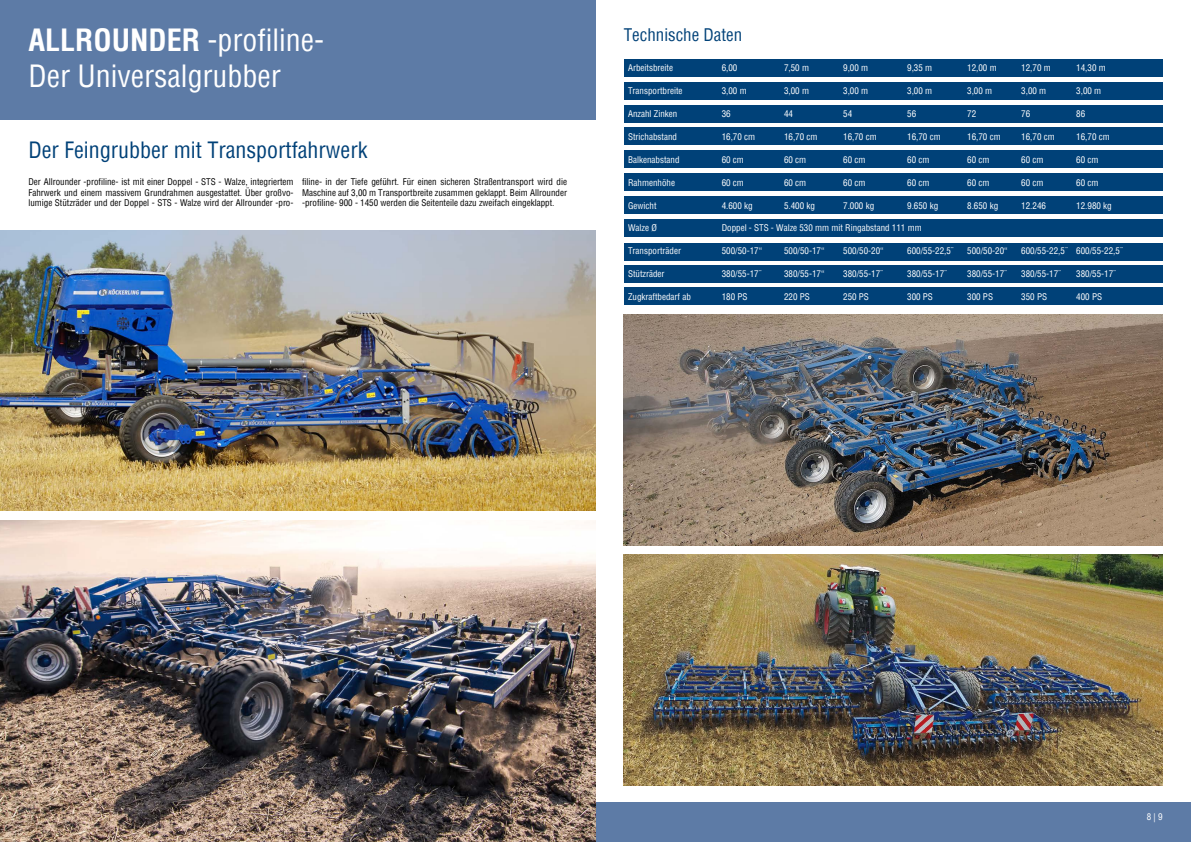
<style>
.page{position:relative;width:1191px;height:842px;background:#fff}
.page>*{position:absolute;margin:0;border:0;box-sizing:border-box;transform-origin:0 0}
.t1{font:condensed 30px/36px "Helvetica";color:#fff}
.t2{font:condensed 22px "Helvetica";color:#004178}
.t3{font:condensed 17px "Helvetica";color:#004178}
.t4{font:condensed 9px "Helvetica";color:#fff}
.t5{font:condensed 9px/10.8px "Helvetica";color:#000;text-align:justify}
.s1{font-weight:700}
</style>
<div class="page">
<img style="left:624px;top:554px;width:538px;height:231px">
<img style="left:624px;top:315px;width:538px;height:231px">
<div style="left:0;top:802px;width:1191px;height:40px;background:#5d7ba6"></div>
<div style="left:0;top:0;width:595px;height:119px;background:#5d7ba6"></div>
<img style="left:0;top:230px;width:595px;height:281px">
<div style="left:624px;top:243px;width:538px;height:17px;background:#004178"></div>
<div style="left:624px;top:60px;width:538px;height:17px;background:#004178"></div>
<div style="left:624px;top:83px;width:538px;height:17px;background:#004178"></div>
<div style="left:624px;top:105px;width:538px;height:17px;background:#004178"></div>
<div style="left:624px;top:128px;width:538px;height:17px;background:#004178"></div>
<div style="left:624px;top:151px;width:538px;height:17px;background:#004178"></div>
<div style="left:624px;top:173px;width:538px;height:17px;background:#004178"></div>
<div style="left:624px;top:196px;width:538px;height:17px;background:#004178"></div>
<div style="left:624px;top:220px;width:538px;height:17px;background:#004178"></div>
<div style="left:624px;top:265px;width:538px;height:17px;background:#004178"></div>
<div style="left:624px;top:288px;width:538px;height:17px;background:#004178"></div>
<img style="left:0;top:521px;width:595px;height:321px">
<h1 class="t1" style="left:28px;top:21px;width:297px"><span class="s1">ALLROUNDER</span> -profiline-<br>Der Universalgrubber</h1>
<h2 class="t2" style="left:28px;top:136px;width:341px">Der Feingrubber mit Transportfahrwerk</h2>
<p class="t5" style="left:28px;top:176px;width:267px">Der Allrounder -profiline- ist mit einer Doppel - STS - Walze, integriertem Fahrwerk und einem massivem Grundrahmen ausgestattet. Über großvo&shy;lumige Stützräder und der Doppel - STS - Walze wird der Allrounder -pro-</p>
<p class="t5" style="left:302px;top:176px;width:267px">filine- in der Tiefe geführt. Für einen sicheren Straßentransport wird die Maschine auf 3,00 m Transportbreite zusammen geklappt. Beim Allrounder -profiline- 900 - 1450 werden die Seitenteile dazu zweifach eingeklappt.</p>
<h3 class="t3" style="left:624px;top:24px;width:120px">Technische Daten</h3>
<p class="t4" style="left:628px;top:62px;width:46px">Arbeitsbreite</p>
<p class="t4" style="left:721px;top:62px;width:17px">6,00</p>
<p class="t4" style="left:784px;top:62px;width:27px">7,50 m</p>
<p class="t4" style="left:843px;top:62px;width:27px">9,00 m</p>
<p class="t4" style="left:907px;top:62px;width:27px">9,35 m</p>
<p class="t4" style="left:967px;top:62px;width:31px">12,00 m</p>
<p class="t4" style="left:1021px;top:62px;width:31px">12,70 m</p>
<p class="t4" style="left:1076px;top:62px;width:31px">14,30 m</p>
<p class="t4" style="left:628px;top:85px;width:56px">Transportbreite</p>
<p class="t4" style="left:721px;top:85px;width:27px">3,00 m</p>
<p class="t4" style="left:784px;top:85px;width:27px">3,00 m</p>
<p class="t4" style="left:843px;top:85px;width:27px">3,00 m</p>
<p class="t4" style="left:907px;top:85px;width:27px">3,00 m</p>
<p class="t4" style="left:967px;top:85px;width:27px">3,00 m</p>
<p class="t4" style="left:1021px;top:85px;width:27px">3,00 m</p>
<p class="t4" style="left:1076px;top:85px;width:27px">3,00 m</p>
<p class="t4" style="left:628px;top:108px;width:51px">Anzahl Zinken</p>
<p class="t4" style="left:721px;top:108px;width:10px">36</p>
<p class="t4" style="left:784px;top:108px;width:10px">44</p>
<p class="t4" style="left:843px;top:108px;width:10px">54</p>
<p class="t4" style="left:907px;top:108px;width:10px">56</p>
<p class="t4" style="left:967px;top:108px;width:10px">72</p>
<p class="t4" style="left:1021px;top:108px;width:10px">76</p>
<p class="t4" style="left:1076px;top:108px;width:10px">86</p>
<p class="t4" style="left:628px;top:131px;width:50px">Strichabstand</p>
<p class="t4" style="left:721px;top:131px;width:35px">16,70 cm</p>
<p class="t4" style="left:784px;top:131px;width:35px">16,70 cm</p>
<p class="t4" style="left:843px;top:131px;width:35px">16,70 cm</p>
<p class="t4" style="left:907px;top:131px;width:35px">16,70 cm</p>
<p class="t4" style="left:967px;top:131px;width:35px">16,70 cm</p>
<p class="t4" style="left:1021px;top:131px;width:35px">16,70 cm</p>
<p class="t4" style="left:1076px;top:131px;width:35px">16,70 cm</p>
<p class="t4" style="left:628px;top:154px;width:53px">Balkenabstand</p>
<p class="t4" style="left:721px;top:154px;width:24px">60 cm</p>
<p class="t4" style="left:784px;top:154px;width:24px">60 cm</p>
<p class="t4" style="left:843px;top:154px;width:24px">60 cm</p>
<p class="t4" style="left:907px;top:154px;width:24px">60 cm</p>
<p class="t4" style="left:967px;top:154px;width:24px">60 cm</p>
<p class="t4" style="left:1021px;top:154px;width:24px">60 cm</p>
<p class="t4" style="left:1076px;top:154px;width:24px">60 cm</p>
<p class="t4" style="left:628px;top:176px;width:48px">Rahmenhöhe</p>
<p class="t4" style="left:721px;top:176px;width:24px">60 cm</p>
<p class="t4" style="left:784px;top:176px;width:24px">60 cm</p>
<p class="t4" style="left:843px;top:176px;width:24px">60 cm</p>
<p class="t4" style="left:907px;top:176px;width:24px">60 cm</p>
<p class="t4" style="left:967px;top:176px;width:24px">60 cm</p>
<p class="t4" style="left:1021px;top:176px;width:24px">60 cm</p>
<p class="t4" style="left:1076px;top:176px;width:24px">60 cm</p>
<p class="t4" style="left:628px;top:199px;width:30px">Gewicht</p>
<p class="t4" style="left:721px;top:199px;width:32px">4.600 kg</p>
<p class="t4" style="left:784px;top:199px;width:32px">5.400 kg</p>
<p class="t4" style="left:843px;top:199px;width:32px">7.000 kg</p>
<p class="t4" style="left:907px;top:199px;width:32px">9.650 kg</p>
<p class="t4" style="left:967px;top:199px;width:32px">8.650 kg</p>
<p class="t4" style="left:1021px;top:199px;width:26px">12.246</p>
<p class="t4" style="left:1076px;top:199px;width:37px">12.980 kg</p>
<p class="t4" style="left:628px;top:222px;width:30px">Walze Ø</p>
<p class="t4" style="left:721px;top:222px;width:201px">Doppel - STS - Walze 530 mm mit Ringabstand 111 mm</p>
<p class="t4" style="left:628px;top:245px;width:54px">Transporträder</p>
<p class="t4" style="left:721px;top:245px;width:42px">500/50-17“</p>
<p class="t4" style="left:784px;top:245px;width:42px">500/50-17“</p>
<p class="t4" style="left:843px;top:245px;width:42px">500/50-20“</p>
<p class="t4" style="left:907px;top:245px;width:48px">600/55-22,5¨</p>
<p class="t4" style="left:967px;top:245px;width:42px">500/50-20“</p>
<p class="t4" style="left:1021px;top:245px;width:103px">600/55-22,5¨ 600/55-22,5¨</p>
<p class="t4" style="left:628px;top:268px;width:38px">Stützräder</p>
<p class="t4" style="left:721px;top:268px;width:41px">380/55-17¨</p>
<p class="t4" style="left:784px;top:268px;width:42px">380/55-17“</p>
<p class="t4" style="left:843px;top:268px;width:41px">380/55-17¨</p>
<p class="t4" style="left:907px;top:268px;width:41px">380/55-17¨</p>
<p class="t4" style="left:967px;top:268px;width:41px">380/55-17¨</p>
<p class="t4" style="left:1021px;top:268px;width:41px">380/55-17¨</p>
<p class="t4" style="left:1076px;top:268px;width:41px">380/55-17¨</p>
<p class="t4" style="left:628px;top:291px;width:64px">Zugkraftbedarf ab</p>
<p class="t4" style="left:721px;top:291px;width:27px">180 PS</p>
<p class="t4" style="left:784px;top:291px;width:27px">220 PS</p>
<p class="t4" style="left:843px;top:291px;width:27px">250 PS</p>
<p class="t4" style="left:907px;top:291px;width:27px">300 PS</p>
<p class="t4" style="left:967px;top:291px;width:27px">300 PS</p>
<p class="t4" style="left:1021px;top:291px;width:27px">350 PS</p>
<p class="t4" style="left:1076px;top:291px;width:27px">400 PS</p>
<p class="t4" style="left:1146px;top:811px;width:17px">8 | 9</p>
</div>
